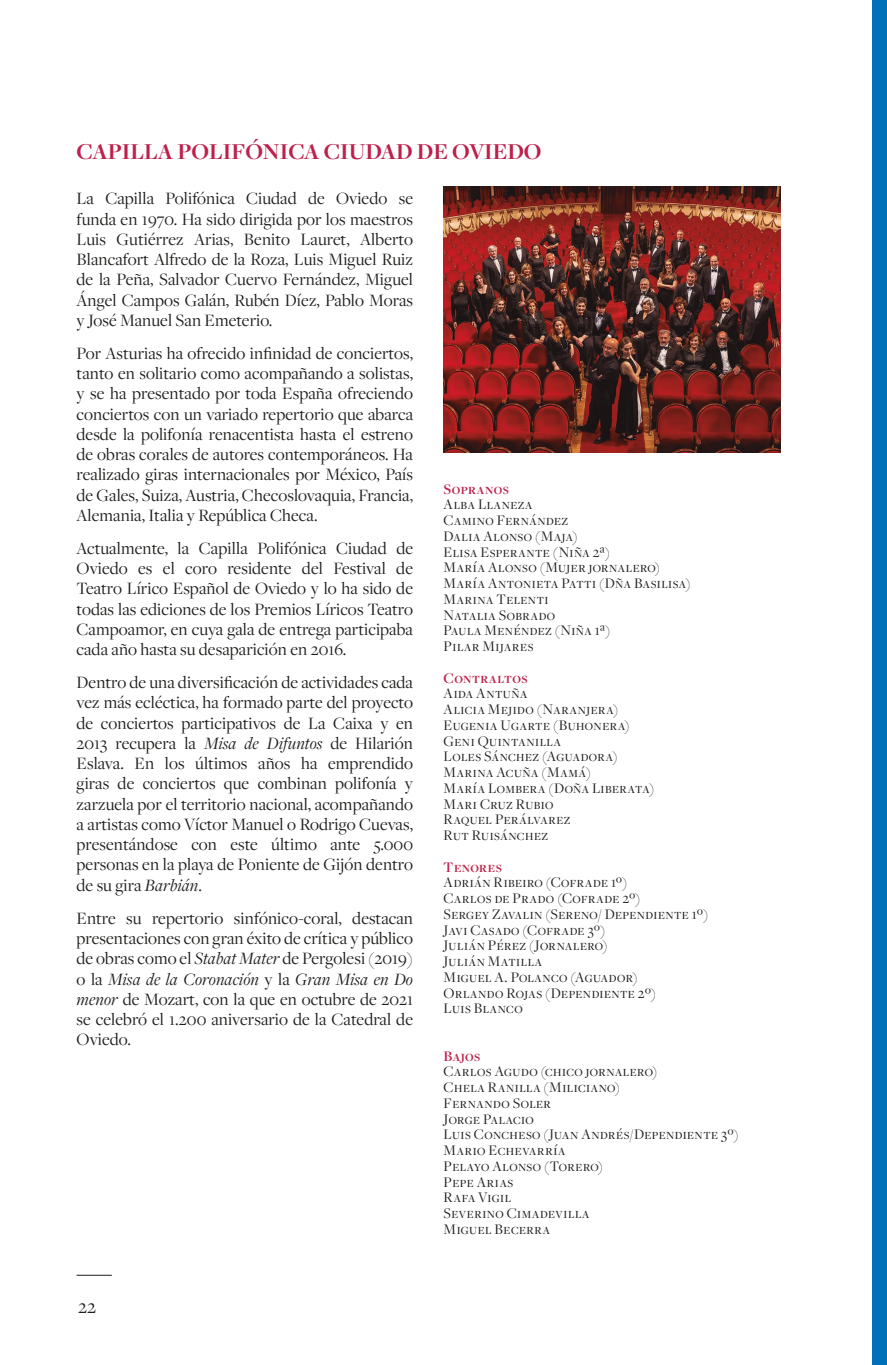
<style>
.page{position:relative;width:887px;height:1365px;background:#fff}
.page>*{position:absolute;margin:0;border:0;box-sizing:border-box;transform-origin:0 0}
.t1{font:700 23.62px "Freight Disp Pro";color:#bd204a}
.t2{font:20.25px "Freight Disp Pro";color:#1d1d1b}
.t3{font:18px/20.2px "Freight Disp Pro";letter-spacing:.005em;color:#1d1d1b;text-align:justify}
.Header_Footer_Left_A{font:15.3px "Freight Disp Pro";letter-spacing:.055em;color:#1d1d1b}
.Header_Footer_Left_A-2{font:15.3px "Freight Disp Pro";letter-spacing:.075em;color:#1d1d1b}
.Header_Footer_Left_A-3{font:15.3px "Freight Disp Pro";letter-spacing:.035em;color:#1d1d1b}
.Header_Footer_Left_A-4{font:600 15.3px "Freight Disp Pro";letter-spacing:.075em;color:#bd204a}
.Header_Footer_Left_A-5{font:15.3px "Freight Disp Pro";letter-spacing:.08em;color:#1d1d1b}
.Header_Footer_Left_A-6{font:15.3px "Freight Disp Pro";letter-spacing:.095em;color:#1d1d1b}
.Header_Footer_Left_A-7{font:15.3px "Freight Disp Pro";letter-spacing:.115em;color:#1d1d1b}
.Header_Footer_Left_A-8{font:15.3px "Freight Disp Pro";letter-spacing:.085em;color:#1d1d1b}
.s1{font-style:italic}
</style>
<div class="page">
<hr style="left:77px;top:1275px;width:35px;height:1px;background:#1d1d1b">
<img style="left:443px;top:187px;width:337px;height:265px">
<div style="left:872px;top:0;width:15px;height:1365px;background:#0071b9"></div>
<p class="t1" style="left:77px;top:136px;width:466px">CAPILLA POLIFÓNICA CIUDAD DE OVIEDO</p>
<p class="t3" style="left:77px;top:188px;width:338px">La Capilla Polifónica Ciudad de Oviedo se funda en 1970. Ha sido dirigida por los maestros Luis Gutiérrez Arias, Benito Lauret, Alberto Blancafort Alfredo de la Roza, Luis Miguel Ruiz de la Peña, Salvador Cuervo Fernández, Miguel Ángel Campos Galán, Rubén Díez, Pablo Moras y José Manuel San Emeterio.</p>
<p class="t3" style="left:77px;top:342px;width:338px">Por Asturias ha ofrecido infinidad de conciertos, tanto en solitario como acompañando a solistas, y se ha presentado por toda España ofreciendo conciertos con un variado repertorio que abarca desde la polifonía renacentista hasta el estreno de obras corales de autores contemporáneos. Ha realizado giras internacionales por México, País de Gales, Suiza, Austria, Checoslovaquia, Francia, Alemania, Italia y República Checa.</p>
<p class="t3" style="left:77px;top:537px;width:338px">Actualmente, la Capilla Polifónica Ciudad de Oviedo es el coro residente del Festival de Teatro Lírico Español de Oviedo y lo ha sido de todas las ediciones de los Premios Líricos Teatro Campoamor, en cuya gala de entrega participaba cada año hasta su desaparición en 2016.</p>
<p class="t3" style="left:77px;top:672px;width:338px">Dentro de una diversificación de actividades cada vez más ecléctica, ha formado parte del proyecto de conciertos participativos de La Caixa y en 2013 recupera la <span class="s1">Misa de Difuntos</span> de Hilarión Eslava. En los últimos años ha emprendido giras de conciertos que combinan polifonía y zarzuela por el territorio nacional, acompañando a artistas como Víctor Manuel o Rodrigo Cuevas, presentándose con este último ante 5.000 personas en la playa de Poniente de Gijón dentro de su gira <span class="s1">Barbián</span>.</p>
<p class="t3" style="left:77px;top:907px;width:338px">Entre su repertorio sinfónico-coral, destacan presentaciones con gran éxito de crítica y público de obras como el <span class="s1">Stabat Mater</span> de Pergolesi (2019) o la <span class="s1">Misa de la Coronación</span> y la <span class="s1">Gran Misa en Do menor</span> de Mozart, con la que en octubre de 2021 se celebró el 1.200 aniversario de la Catedral de Oviedo.</p>
<p class="Header_Footer_Left_A-4" style="left:443px;top:479px;width:67px">Sopranos</p>
<p class="Header_Footer_Left_A" style="left:443px;top:494px;width:89px">Alba Llaneza</p>
<p class="Header_Footer_Left_A" style="left:443px;top:510px;width:126px">Camino Fernández</p>
<p class="Header_Footer_Left_A" style="left:443px;top:526px;width:135px">Dalia Alonso (Maja)</p>
<p class="Header_Footer_Left_A" style="left:443px;top:542px;width:168px">Elisa Esperante (Niña 2ª)</p>
<p class="Header_Footer_Left_A-2" style="left:443px;top:557px;width:218px">María Alonso (Mujer jornalero)</p>
<p class="Header_Footer_Left_A" style="left:443px;top:573px;width:248px">María Antonieta Patti (Dña Basilisa)</p>
<p class="Header_Footer_Left_A" style="left:443px;top:589px;width:106px">Marina Telenti</p>
<p class="Header_Footer_Left_A" style="left:443px;top:605px;width:113px">Natalia Sobrado</p>
<p class="Header_Footer_Left_A" style="left:443px;top:620px;width:168px">Paula Menéndez (Niña 1ª)</p>
<p class="Header_Footer_Left_A-8" style="left:443px;top:636px;width:91px">Pilar Mijares</p>
<p class="Header_Footer_Left_A-4" style="left:443px;top:668px;width:85px">Contraltos</p>
<p class="Header_Footer_Left_A" style="left:443px;top:683px;width:84px">Aida Antuña</p>
<p class="Header_Footer_Left_A" style="left:443px;top:699px;width:176px">Alicia Mejido (Naranjera)</p>
<p class="Header_Footer_Left_A-2" style="left:443px;top:715px;width:188px">Eugenia Ugarte (Buhonera)</p>
<p class="Header_Footer_Left_A-2" style="left:443px;top:731px;width:118px">Geni Quintanilla</p>
<p class="Header_Footer_Left_A" style="left:443px;top:746px;width:175px">Loles Sánchez (Aguadora)</p>
<p class="Header_Footer_Left_A" style="left:443px;top:762px;width:149px">Marina Acuña (Mamá)</p>
<p class="Header_Footer_Left_A" style="left:443px;top:778px;width:212px">María Lombera (Doña Liberata)</p>
<p class="Header_Footer_Left_A-2" style="left:443px;top:794px;width:111px">Mari Cruz Rubio</p>
<p class="Header_Footer_Left_A-2" style="left:443px;top:809px;width:128px">Raquel Perálvarez</p>
<p class="Header_Footer_Left_A" style="left:443px;top:825px;width:106px">Rut Ruisánchez</p>
<p class="Header_Footer_Left_A-4" style="left:443px;top:857px;width:60px">Tenores</p>
<p class="Header_Footer_Left_A" style="left:443px;top:872px;width:185px">Adrián Ribeiro (Cofrade 1º)</p>
<p class="Header_Footer_Left_A" style="left:443px;top:888px;width:198px">Carlos de Prado (Cofrade 2º)</p>
<p class="Header_Footer_Left_A-3" style="left:443px;top:904px;width:266px">Sergey Zavalin (Sereno/ Dependiente 1º)</p>
<p class="Header_Footer_Left_A-3" style="left:443px;top:920px;width:163px">Javi Casado (Cofrade 3º)</p>
<p class="Header_Footer_Left_A-6" style="left:443px;top:935px;width:165px">Julián Pérez (Jornalero)</p>
<p class="Header_Footer_Left_A" style="left:443px;top:951px;width:99px">Julián Matilla</p>
<p class="Header_Footer_Left_A" style="left:443px;top:967px;width:195px">Miguel A. Polanco (Aguador)</p>
<p class="Header_Footer_Left_A" style="left:443px;top:983px;width:214px">Orlando Rojas (Dependiente 2º)</p>
<p class="Header_Footer_Left_A" style="left:443px;top:998px;width:81px">Luis Blanco</p>
<p class="Header_Footer_Left_A-4" style="left:443px;top:1046px;width:38px">Bajos</p>
<p class="Header_Footer_Left_A-5" style="left:443px;top:1061px;width:215px">Carlos Agudo (chico jornalero)</p>
<p class="Header_Footer_Left_A" style="left:443px;top:1077px;width:178px">Chela Ranilla (Miliciano)</p>
<p class="Header_Footer_Left_A" style="left:443px;top:1093px;width:107px">Fernando Soler</p>
<p class="Header_Footer_Left_A" style="left:443px;top:1109px;width:92px">Jorge Palacio</p>
<p class="Header_Footer_Left_A" style="left:443px;top:1124px;width:296px">Luis Concheso (Juan Andrés/Dependiente 3º)</p>
<p class="Header_Footer_Left_A-7" style="left:443px;top:1140px;width:122px">Mario Echevarría</p>
<p class="Header_Footer_Left_A" style="left:443px;top:1156px;width:161px">Pelayo Alonso (Torero)</p>
<p class="Header_Footer_Left_A" style="left:443px;top:1172px;width:71px">Pepe Arias</p>
<p class="Header_Footer_Left_A" style="left:443px;top:1187px;width:69px">Rafa Vigil</p>
<p class="Header_Footer_Left_A" style="left:443px;top:1203px;width:146px">Severino Cimadevilla</p>
<p class="Header_Footer_Left_A" style="left:443px;top:1219px;width:107px">Miguel Becerra</p>
<p class="t2" style="left:78px;top:1293px;width:19px">22</p>
</div>
